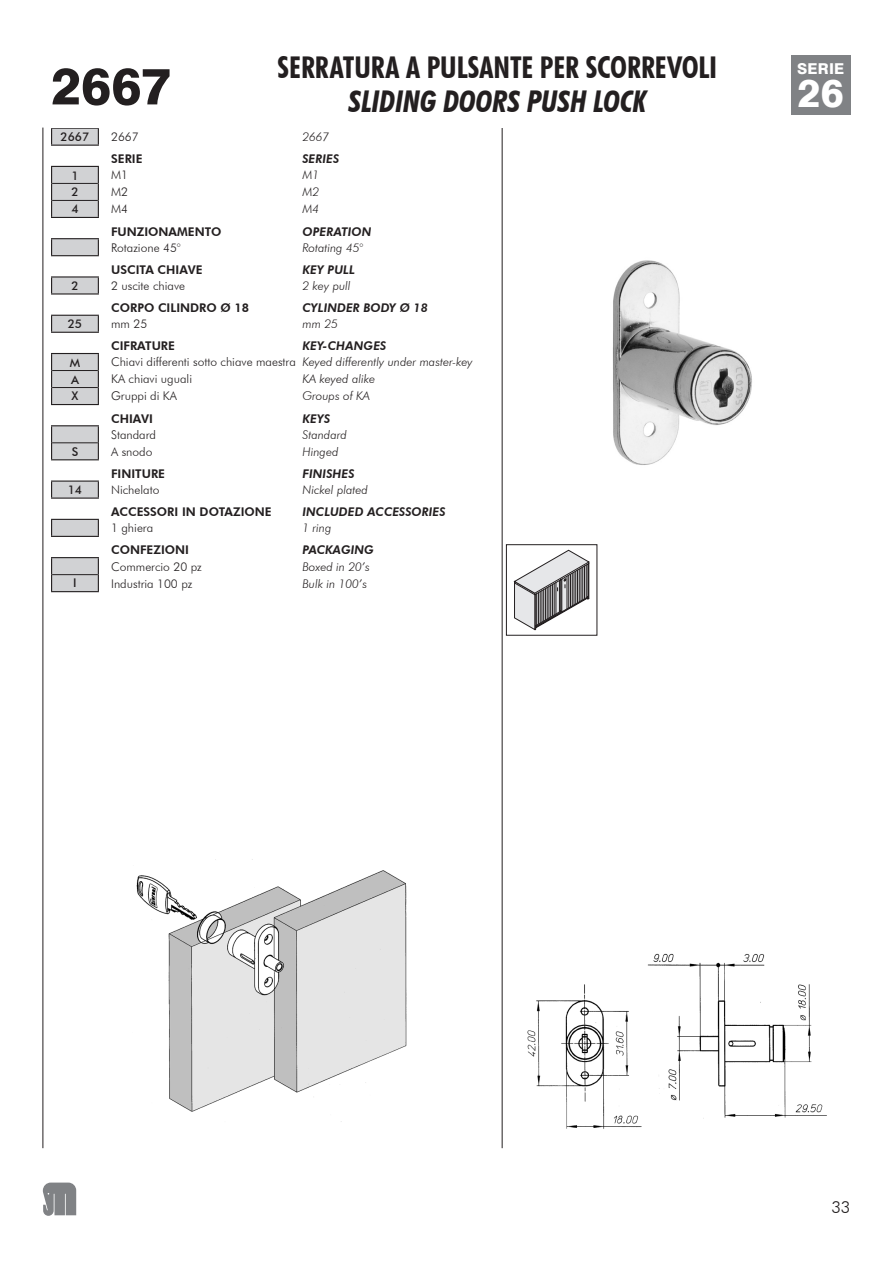
<style>
.page{position:relative;width:893px;height:1263px;background:#fff}
.page>*{position:absolute;margin:0;border:0;box-sizing:border-box;transform-origin:0 0}
.t1{font:800 51px "Swiss 721 BT";color:#231f20}
.t2{font:800 39px "Swiss 721 BT";color:#fff}
.t3{font:700 condensed 30px "Futura BT";color:#231f20}
.t4{font:italic 700 condensed 30px "Futura BT";letter-spacing:-.005em;color:#231f20}
.t5{font:300 16.5px "Futura BT";color:#231f20}
.t6{font:800 15px "Swiss 721 BT";letter-spacing:.01em;color:#fff}
.t7{font:300 12px "Futura BT";color:#231f20}
.t8{font:italic 300 12px "Futura BT";color:#231f20}
.t9{font:800 12px "Futura BT";color:#231f20}
.t10{font:italic 800 12px "Futura BT";color:#231f20}
.t11{font:500 12px "Futura BT";color:#231f20}
.s1{font-style:italic}
</style>
<div class="page">
<hr style="left:43px;top:128px;width:1px;height:1020px;background:#231f20">
<hr style="left:502px;top:128px;width:1px;height:1020px;background:#231f20">
<svg style="left:43px;top:1182px;width:33px;height:34px"></svg>
<img style="left:613px;top:260px;width:139px;height:205px">
<img style="left:527px;top:953px;width:300px;height:176px">
<img style="left:136px;top:859px;width:271px;height:263px">
<svg style="left:514px;top:550px;width:75px;height:80px"></svg>
<hr style="left:536px;top:594px;width:1px;height:31px;background:#231f20">
<hr style="left:540px;top:592px;width:1px;height:31px;background:#231f20">
<hr style="left:538px;top:593px;width:1px;height:31px;background:#231f20">
<hr style="left:543px;top:590px;width:1px;height:31px;background:#231f20">
<hr style="left:542px;top:591px;width:1px;height:31px;background:#231f20">
<hr style="left:545px;top:589px;width:1px;height:31px;background:#231f20">
<hr style="left:547px;top:587px;width:1px;height:32px;background:#231f20">
<hr style="left:549px;top:587px;width:1px;height:31px;background:#231f20">
<hr style="left:550px;top:586px;width:1px;height:31px;background:#231f20">
<hr style="left:552px;top:585px;width:1px;height:31px;background:#231f20">
<hr style="left:554px;top:583px;width:1px;height:32px;background:#231f20">
<hr style="left:556px;top:583px;width:1px;height:31px;background:#231f20">
<hr style="left:559px;top:581px;width:1px;height:31px;background:#231f20">
<hr style="left:567px;top:576px;width:1px;height:33px;background:#231f20">
<hr style="left:570px;top:574px;width:1px;height:33px;background:#231f20">
<hr style="left:568px;top:575px;width:1px;height:33px;background:#231f20">
<hr style="left:574px;top:572px;width:1px;height:33px;background:#231f20">
<hr style="left:572px;top:573px;width:1px;height:33px;background:#231f20">
<hr style="left:575px;top:571px;width:1px;height:33px;background:#231f20">
<hr style="left:577px;top:570px;width:1px;height:33px;background:#231f20">
<hr style="left:579px;top:569px;width:1px;height:33px;background:#231f20">
<hr style="left:581px;top:568px;width:1px;height:33px;background:#231f20">
<hr style="left:582px;top:567px;width:1px;height:33px;background:#231f20">
<hr style="left:584px;top:566px;width:1px;height:32px;background:#231f20">
<hr style="left:586px;top:565px;width:1px;height:32px;background:#231f20">
<div style="left:506px;top:544px;width:91px;height:92px;border:1px solid #231f20"></div>
<div style="left:791px;top:55px;width:59px;height:60px;background:#808285"></div>
<svg style="left:51px;top:128px;width:48px;height:464px"></svg>
<hr style="left:51px;top:217px;width:48px;height:1px;background:#231f20">
<h1 class="t1" style="left:51px;top:55px;width:122px">2667</h1>
<h3 class="t3" style="left:278px;top:49px;width:441px">SERRATURA A PULSANTE PER SCORREVOLI</h3>
<h3 class="t4" style="left:349px;top:83px;width:299px">SLIDING DOORS PUSH LOCK</h3>
<p class="t11" style="left:60px;top:130px;width:30px">2667</p>
<p class="t7" style="left:111px;top:130px;width:29px">2667</p>
<p class="t8" style="left:302px;top:130px;width:28px">2667</p>
<p class="t9" style="left:111px;top:152px;width:33px">SERIE</p>
<p class="t10" style="left:302px;top:152px;width:38px">SERIES</p>
<p class="t11" style="left:71px;top:168px;width:9px">1</p>
<p class="t7" style="left:111px;top:168px;width:18px">M1</p>
<p class="t8" style="left:302px;top:168px;width:18px">M1</p>
<p class="t11" style="left:71px;top:185px;width:9px">2</p>
<p class="t7" style="left:111px;top:185px;width:18px">M2</p>
<p class="t8" style="left:302px;top:185px;width:18px">M2</p>
<p class="t11" style="left:71px;top:202px;width:9px">4</p>
<p class="t7" style="left:111px;top:202px;width:18px">M4</p>
<p class="t8" style="left:302px;top:202px;width:18px">M4</p>
<p class="t9" style="left:111px;top:224px;width:112px">FUNZIONAMENTO</p>
<p class="t10" style="left:302px;top:224px;width:71px">OPERATION</p>
<p class="t7" style="left:111px;top:240px;width:71px">Rotazione 45°</p>
<p class="t8" style="left:302px;top:240px;width:62px">Rotating 45°</p>
<p class="t9" style="left:111px;top:262px;width:93px">USCITA CHIAVE</p>
<p class="t10" style="left:302px;top:262px;width:54px">KEY PULL</p>
<p class="t11" style="left:71px;top:278px;width:9px">2</p>
<p class="t7" style="left:111px;top:278px;width:75px">2 uscite chiave</p>
<p class="t8" style="left:302px;top:278px;width:50px">2 key pull</p>
<p class="t9" style="left:111px;top:300px;width:140px">CORPO CILINDRO Ø 18</p>
<p class="t10" style="left:302px;top:300px;width:127px">CYLINDER BODY Ø 18</p>
<p class="t11" style="left:68px;top:317px;width:16px">25</p>
<p class="t7" style="left:111px;top:317px;width:38px">mm 25</p>
<p class="t8" style="left:302px;top:317px;width:37px">mm 25</p>
<p class="t9" style="left:111px;top:339px;width:65px">CIFRATURE</p>
<p class="t10" style="left:302px;top:339px;width:85px">KEY-CHANGES</p>
<p class="t11" style="left:70px;top:355px;width:12px">M</p>
<p class="t7" style="left:111px;top:355px;width:363px">Chiavi differenti sotto chiave maestra <span class="s1">Keyed differently under master-key</span></p>
<p class="t11" style="left:71px;top:372px;width:9px">A</p>
<p class="t7" style="left:111px;top:372px;width:82px">KA chiavi uguali</p>
<p class="t8" style="left:302px;top:372px;width:74px">KA keyed alike</p>
<p class="t11" style="left:72px;top:389px;width:8px">X</p>
<p class="t7" style="left:111px;top:389px;width:67px">Gruppi di KA</p>
<p class="t8" style="left:302px;top:389px;width:69px">Groups of KA</p>
<p class="t9" style="left:111px;top:411px;width:43px">CHIAVI</p>
<p class="t10" style="left:302px;top:411px;width:29px">KEYS</p>
<p class="t7" style="left:111px;top:427px;width:46px">Standard</p>
<p class="t8" style="left:302px;top:427px;width:46px">Standard</p>
<p class="t11" style="left:72px;top:444px;width:8px">S</p>
<p class="t7" style="left:111px;top:444px;width:43px">A snodo</p>
<p class="t8" style="left:302px;top:444px;width:38px">Hinged</p>
<p class="t9" style="left:111px;top:466px;width:56px">FINITURE</p>
<p class="t10" style="left:302px;top:466px;width:54px">FINISHES</p>
<p class="t11" style="left:68px;top:482px;width:16px">14</p>
<p class="t7" style="left:111px;top:482px;width:50px">Nichelato</p>
<p class="t8" style="left:302px;top:482px;width:67px">Nickel plated</p>
<p class="t9" style="left:111px;top:505px;width:98px">ACCESSORI IN DOTAZIONE</p>
<p class="t10" style="left:302px;top:505px;width:9px">INCLUDED</p>
<p class="t10" style="left:367px;top:505px;width:80px">ACCESSORIES</p>
<p class="t7" style="left:111px;top:521px;width:44px">1 ghiera</p>
<p class="t8" style="left:302px;top:521px;width:31px">1 ring</p>
<p class="t9" style="left:111px;top:543px;width:79px">CONFEZIONI</p>
<p class="t10" style="left:302px;top:543px;width:73px">PACKAGING</p>
<p class="t7" style="left:111px;top:559px;width:92px">Commercio 20 pz</p>
<p class="t8" style="left:302px;top:559px;width:69px">Boxed in 20’s</p>
<p class="t11" style="left:73px;top:576px;width:5px">I</p>
<p class="t7" style="left:111px;top:576px;width:83px">Industria 100 pz</p>
<p class="t8" style="left:302px;top:576px;width:66px">Bulk in 100’s</p>
<p class="t6" style="left:797px;top:60px;width:48px">SERIE</p>
<h2 class="t2" style="left:798px;top:70px;width:48px">26</h2>
<h3 class="t5" style="left:831px;top:1197px;width:21px">33</h3>
</div>
